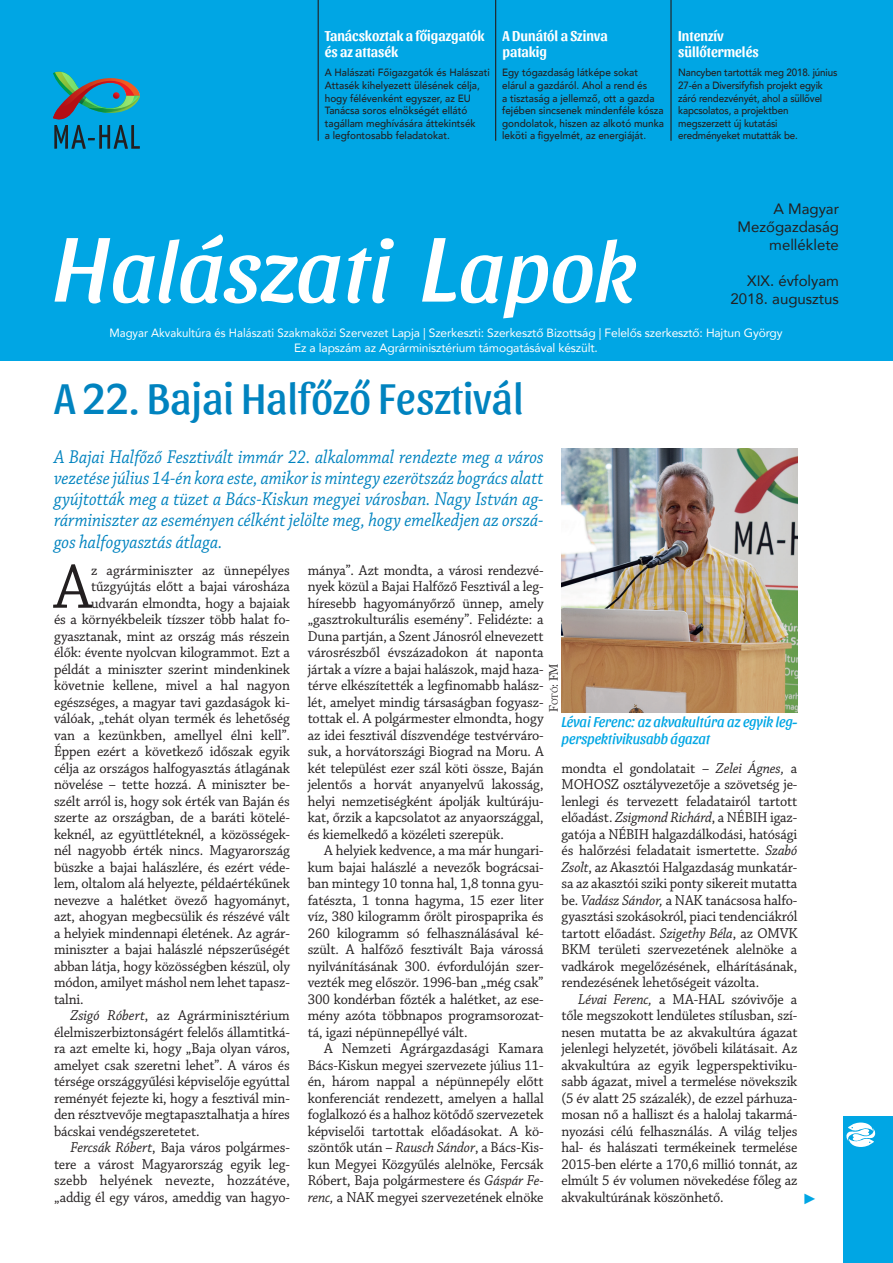
<style>
.page{position:relative;width:893px;height:1263px;background:#fff}
.page>*{position:absolute;margin:0;border:0;box-sizing:border-box;transform-origin:0 0}
.t1{font:65.7px "Chaparral Pro";color:#231f20;scale:.95 1}
.t2{font:45px "Sansita";color:#0083bf;scale:.95 1}
.t3{font:italic 19.5px/21.3px "Chaparral Pro";color:#0083bf;text-align:justify;scale:.9 1}
.t4{font:15px/16.5px "Chaparral Pro";letter-spacing:-.01em;color:#231f20;text-align:justify;scale:.95 1}
.t5{font:700 15px/16.5px "Sansita";color:#fff;scale:.9 1}
.t6{font:italic 15px/16.5px "Sansita";color:#00a6e4;scale:.95 1}
.t7{font:15px/18px "Avenir";color:#231f20;text-align:right}
.t8{font:15px "Arial";color:#00a6e4}
.t9{font:12px/15px "Avenir";letter-spacing:-.01em;color:#fff;text-align:center;scale:.95 1}
.t10{font:12px "Adobe Caslon PFL";color:#231f20;scale:.95 1}
.t11{font:500 10.5px/12.6px "Avenir";color:#231f20;scale:.95 1}
.t12{font:500 10.5px/12.6px "Avenir";color:#231f20;scale:.93 1}
.s1{font-style:italic}
.s2{font-size:8.4px}
</style>
<div class="page">
<div style="left:843px;top:1116px;width:50px;height:147px;background:#00a6e4"></div>
<svg style="left:846px;top:1122px;width:29px;height:25px"></svg>
<div style="left:0;top:0;width:893px;height:361px;background:#00a6e4"></div>
<svg style="left:55px;top:234px;width:285px;height:69px"></svg>
<svg style="left:348px;top:238px;width:46px;height:65px"></svg>
<svg style="left:422px;top:238px;width:214px;height:80px"></svg>
<svg style="left:53px;top:72px;width:87px;height:77px"></svg>
<img style="left:561px;top:448px;width:236px;height:264px">
<hr style="left:318px;top:0;width:1px;height:141px;background:#231f20">
<hr style="left:495px;top:0;width:1px;height:141px;background:#231f20">
<hr style="left:670px;top:0;width:2px;height:141px;background:#231f20">
<p class="t5" style="left:325px;top:28px;width:179px">Tanácskoztak a főigazgatók és az attasék</p>
<p class="t5" style="left:502px;top:28px;width:118px">A Dunától a Szinva patakig</p>
<p class="t5" style="left:678px;top:28px;width:91px">Intenzív süllőtermelés</p>
<p class="t11" style="left:325px;top:66px;width:175px">A Halászati Főigazgatók és Halászati Attasék kihelyezett ülésének célja, hogy félévenként egyszer, az EU Tanácsa soros elnökségét ellátó tagállam meghívására áttekintsék<br>a legfontosabb feladatokat.</p>
<p class="t11" style="left:502px;top:66px;width:172px">Egy tógazdaság látképe sokat elárul a gazdáról. Ahol a rend és<br>a tisztaság a jellemző, ott a gazda fejében sincsenek mindenféle kósza gondolatok, hiszen az alkotó munka leköti a figyelmét, az energiáját.</p>
<p class="t12" style="left:678px;top:66px;width:173px">Nancyben tartották meg 2018. június<br>27-én a Diversifyfish projekt egyik záró rendezvényét, ahol a süllővel kapcsolatos, a projektben megszerzett új kutatási eredményeket mutatták be.</p>
<p class="t7" style="left:737px;top:199px;width:103px">A Magyar<br>Mezőgazdaság melléklete</p>
<p class="t7" style="left:731px;top:271px;width:110px">XIX. évfolyam<br>2018. augusztus</p>
<p class="t9" style="left:109px;top:325px;width:710px">Magyar Akvakultúra és Halászati Szakmaközi Szervezet Lapja | Szerkeszti: Szerkesztő Bizottság | Felelős szerkesztő: Hajtun György<br>Ez a lapszám az Agrárminisztérium támogatásával készült.</p>
<h2 class="t2" style="left:54px;top:373px;width:496px">A 22. Bajai Halfőző Fesztivál</h2>
<p class="t3" style="left:54px;top:446px;width:546px">A Bajai Halfőző Fesztivált immár 22. alkalommal rendezte meg a város vezetése július 14-én kora este, amikor is mintegy ezerötszáz bogrács alatt gyújtották meg a tüzet a Bács-Kiskun megyei városban. Nagy István ag&shy;rárminiszter az eseményen célként jelölte meg, hogy emelkedjen az orszá&shy;gos halfogyasztás átlaga.</p>
<h1 class="t1" style="left:54px;top:550px;width:41px">A</h1>
<p class="t4" style="left:91px;top:562px;width:211px">z agrárminiszter az ünnepélyes</p>
<p class="t4" style="left:91px;top:579px;width:211px">tűzgyújtás előtt a bajai városháza</p>
<p class="t4" style="left:91px;top:595px;width:211px">udvarán elmondta, hogy a bajaiak</p>
<p class="t4" style="left:54px;top:612px;width:250px">és a környékbeleik tízszer több halat fo-</p>
<p class="t4" style="left:54px;top:628px;width:250px">gyasztanak, mint az ország más részein</p>
<p class="t4" style="left:54px;top:645px;width:250px">élők: évente nyolcvan kilogrammot. Ezt a</p>
<p class="t4" style="left:54px;top:661px;width:250px">példát a miniszter szerint mindenkinek</p>
<p class="t4" style="left:54px;top:678px;width:250px">követnie kellene, mivel a hal nagyon</p>
<p class="t4" style="left:54px;top:694px;width:250px">egészséges, a magyar tavi gazdaságok ki-</p>
<p class="t4" style="left:54px;top:711px;width:250px">válóak, „tehát olyan termék és lehetőség</p>
<p class="t4" style="left:54px;top:727px;width:250px">van a kezünkben, amellyel élni kell”.</p>
<p class="t4" style="left:54px;top:744px;width:250px">Éppen ezért a következő időszak egyik</p>
<p class="t4" style="left:54px;top:760px;width:250px">célja az országos halfogyasztás átlagának</p>
<p class="t4" style="left:54px;top:777px;width:250px">növelése – tette hozzá. A miniszter be-</p>
<p class="t4" style="left:54px;top:793px;width:250px">szélt arról is, hogy sok érték van Baján és</p>
<p class="t4" style="left:54px;top:810px;width:250px">szerte az országban, de a baráti kötelé-</p>
<p class="t4" style="left:54px;top:826px;width:250px">keknél, az együttléteknél, a közösségek-</p>
<p class="t4" style="left:54px;top:843px;width:250px">nél nagyobb érték nincs. Magyarország</p>
<p class="t4" style="left:54px;top:859px;width:250px">büszke a bajai halászlére, és ezért véde-</p>
<p class="t4" style="left:54px;top:876px;width:250px">lem, oltalom alá helyezte, példaértékűnek</p>
<p class="t4" style="left:54px;top:892px;width:250px">nevezve a halétket övező hagyományt,</p>
<p class="t4" style="left:54px;top:909px;width:250px">azt, ahogyan megbecsülik és részévé vált</p>
<p class="t4" style="left:54px;top:925px;width:250px">a helyiek mindennapi életének. Az agrár-</p>
<p class="t4" style="left:54px;top:942px;width:250px">miniszter a bajai halászlé népszerűségét</p>
<p class="t4" style="left:54px;top:958px;width:250px">abban látja, hogy közösségben készül, oly</p>
<p class="t4" style="left:54px;top:975px;width:250px">módon, amilyet máshol nem lehet tapasz-</p>
<p class="t4" style="left:54px;top:991px;width:33px">talni.</p>
<p class="t4" style="left:71px;top:1008px;width:232px"><span class="s1">Zsigó Róbert</span>, az Agrárminisztérium</p>
<p class="t4" style="left:54px;top:1024px;width:250px">élelmiszerbiztonságért felelős államtitká-</p>
<p class="t4" style="left:54px;top:1041px;width:250px">ra azt emelte ki, hogy „Baja olyan város,</p>
<p class="t4" style="left:54px;top:1057px;width:250px">amelyet csak szeretni lehet”. A város és</p>
<p class="t4" style="left:54px;top:1074px;width:250px">térsége országgyűlési képviselője egyúttal</p>
<p class="t4" style="left:54px;top:1090px;width:250px">reményét fejezte ki, hogy a fesztivál min-</p>
<p class="t4" style="left:54px;top:1107px;width:250px">den résztvevője megtapasztalhatja a híres</p>
<p class="t4" style="left:54px;top:1123px;width:155px">bácskai vendégszeretetet.</p>
<p class="t4" style="left:71px;top:1140px;width:232px"><span class="s1">Fercsák Róbert</span>, Baja város polgármes-</p>
<p class="t4" style="left:54px;top:1156px;width:250px">tere a várost Magyarország egyik leg-</p>
<p class="t4" style="left:54px;top:1173px;width:250px">szebb helyének nevezte, hozzátéve,</p>
<p class="t4" style="left:54px;top:1189px;width:250px">„addig él egy város, ameddig van hagyo-</p>
<p class="t4" style="left:308px;top:562px;width:250px">mánya”. Azt mondta, a városi rendezvé&shy;nyek közül a Bajai Halfőző Fesztivál a leg&shy;híresebb hagyományőrző ünnep, amely „gasztrokulturális esemény”. Felidézte: a Duna partján, a Szent Jánosról elnevezett városrészből évszázadokon át naponta jártak a vízre a bajai halászok, majd haza&shy;térve elkészítették a legfinomabb halász&shy;lét, amelyet mindig társaságban fogyasz&shy;tottak el. A polgármester elmondta, hogy az idei fesztivál díszvendége testvérváro&shy;suk, a horvátországi Biograd na Moru. A két települést ezer szál köti össze, Baján jelentős a horvát anyanyelvű lakosság, helyi nemzetiségként ápolják kultúráju&shy;kat, őrzik a kapcsolatot az anyaországgal, és kiemelkedő a közéleti szerepük.</p>
<p class="t4" style="left:308px;top:843px;width:250px;text-indent:17px">A helyiek kedvence, a ma már hungari&shy;kum bajai halászlé a nevezők bográcsai&shy;ban mintegy 10 tonna hal, 1,8 tonna gyu&shy;fatészta, 1 tonna hagyma, 15 ezer liter víz, 380 kilogramm őrölt pirospaprika és 260 kilogramm só felhasználásával ké&shy;szült. A halfőző fesztivált Baja várossá nyilvánításának 300. évfordulóján szer&shy;vezték meg először. 1996-ban „még csak” 300 kondérban főzték a halétket, az ese&shy;mény azóta többnapos programsorozat&shy;tá, igazi népünnepéllyé vált.</p>
<p class="t4" style="left:308px;top:1041px;width:250px;text-indent:17px">A Nemzeti Agrárgazdasági Kamara Bács-Kiskun megyei szervezete július 11- én, három nappal a népünnepély előtt konferenciát rendezett, amelyen a hallal foglalkozó és a halhoz kötődő szervezetek képviselői tartottak előadásokat. A kö&shy;szöntők után – <span class="s1">Rausch Sándor</span>, a Bács-Kis&shy;kun Megyei Közgyűlés alelnöke, Fercsák Róbert, Baja polgármestere és <span class="s1">Gáspár Fe&shy;renc,</span> a NAK megyei szervezetének elnöke</p>
<p class="t10" style="left:547px;top:712px;width:53px;rotate:-90deg">F<span class="s2">otó</span>: FM</p>
<p class="t6" style="left:561px;top:714px;width:250px">Lévai Ferenc: az akvakultúra az egyik leg&shy;perspektivikusabb ágazat</p>
<p class="t4" style="left:561px;top:760px;width:250px">mondta el gondolatait – <span class="s1">Zelei Ágnes,</span> a MOHOSZ osztályvezetője a szövetség je&shy;lenlegi és tervezett feladatairól tartott előadást. <span class="s1">Zsigmond Richárd</span>, a NÉBIH igaz&shy;gatója a NÉBIH halgazdálkodási, hatósági és halőrzési feladatait ismertette. <span class="s1">Szabó Zsolt</span>, az Akasztói Halgazdaság munkatár&shy;sa az akasztói sziki ponty sikereit mutatta be. <span class="s1">Vadász Sándor,</span> a NAK tanácsosa halfo&shy;gyasztási szokásokról, piaci tendenciákról tartott előadást. <span class="s1">Szigethy Béla</span>, az OMVK BKM területi szervezetének alelnöke a vadkárok megelőzésének, elhárításának, rendezésének lehetőségeit vázolta.</p>
<p class="t4" style="left:561px;top:991px;width:250px;text-indent:17px"><span class="s1">Lévai Ferenc,</span> a MA-HAL szóvivője a tőle megszokott lendületes stílusban, szí&shy;nesen mutatta be az akvakultúra ágazat jelenlegi helyzetét, jövőbeli kilátásait. Az akvakultúra az egyik legperspektiviku&shy;sabb ágazat, mivel a termelése növekszik (5 év alatt 25 százalék), de ezzel párhuza&shy;mosan nő a halliszt és a halolaj takarmá&shy;nyozási célú felhasználás. A világ teljes hal- és halászati termékeinek termelése 2015-ben elérte a 170,6 millió tonnát, az elmúlt 5 év volumen növekedése főleg az akvakultúrának köszönhető.</p>
<p class="t8" style="left:802px;top:1189px;width:16px">►</p>
</div>
